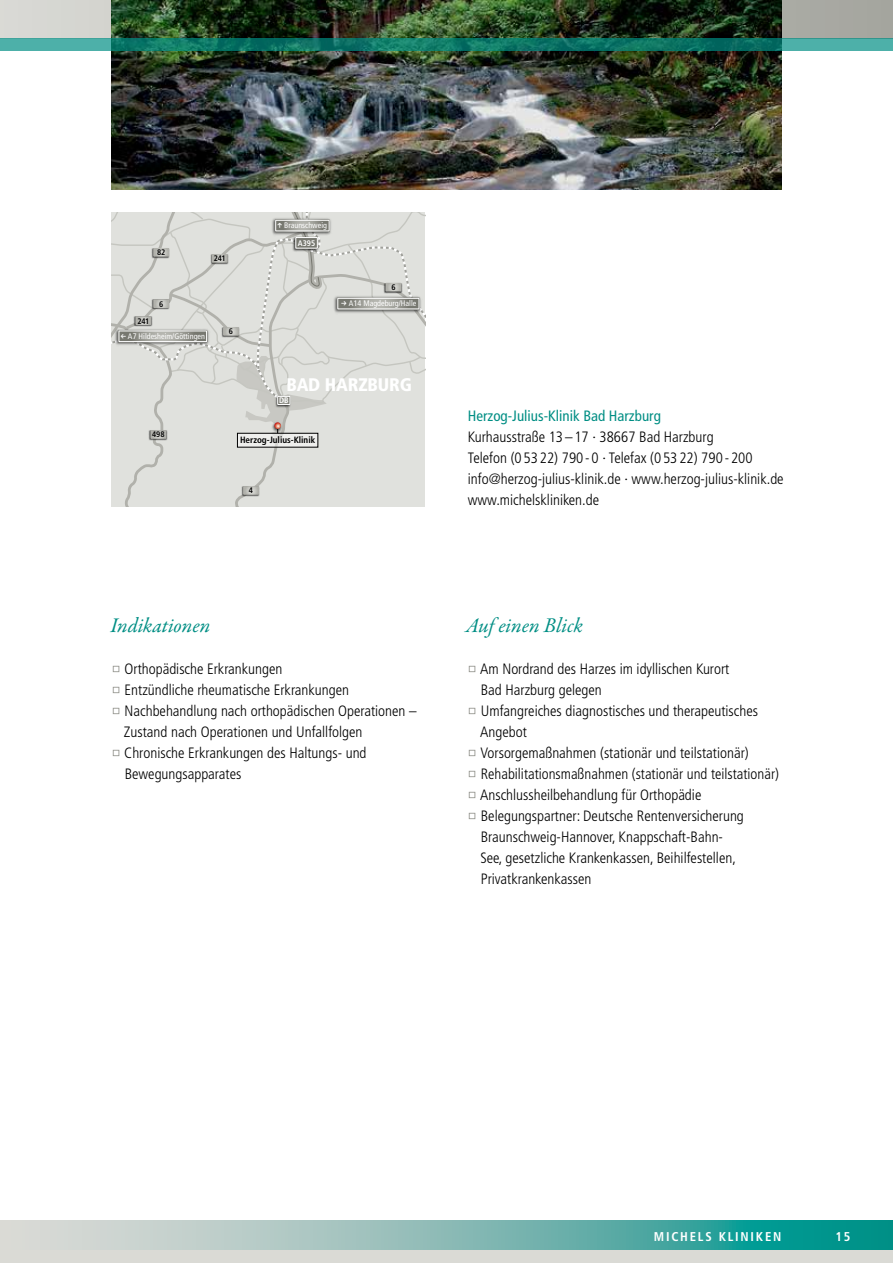
<style>
.page{position:relative;width:893px;height:1263px;background:#fff}
.page>*{position:absolute;margin:0;border:0;box-sizing:border-box;transform-origin:0 0}
.t1{font:italic 21px "Garamond Premr Pro";letter-spacing:-.005em;color:#008e84}
.t2{font:900 condensed 18.15px "Frutiger";letter-spacing:-.01em;color:#fff}
.t3{font:300 condensed 15px/21px "Frutiger";color:#000}
.t4{font:condensed 15px "Frutiger";color:#008e84}
.t5{font:700 condensed 12.75px "Frutiger";letter-spacing:.14em;color:#fff}
.t6{font:700 condensed 9.15px "Frutiger";color:#000}
.t7{font:condensed 8.1px "Frutiger";color:#fff}
.t8{font:700 condensed 8.1px "Frutiger";letter-spacing:-.02em;color:#000}
.t9{font:700 condensed 8.1px "Frutiger";color:#fff}
</style>
<div class="page">
<svg style="left:0;top:0;width:893px;height:38px;background:#bdbdb8"></svg>
<svg style="left:1px;top:1221px;width:892px;height:29px;background:#7ab8b3"></svg>
<hr style="left:0;top:1221px;width:1px;height:42px;background:#dadad5">
<div style="left:0;top:1250px;width:893px;height:13px;background:#dadad5"></div>
<img style="left:112px;top:0;width:669px;height:189px">
<svg style="left:1px;top:38px;width:892px;height:13px;background:#1b8375"></svg>
<svg style="left:0;top:38px;width:1px;height:13px"></svg>
<svg style="left:112px;top:212px;width:313px;height:295px;background:#d9dad6"></svg>
<p class="t7" style="left:284px;top:220px;width:44px">Braunschweig</p>
<p class="t8" style="left:157px;top:248px;width:10px">82</p>
<p class="t8" style="left:214px;top:254px;width:13px">241</p>
<p class="t8" style="left:137px;top:316px;width:13px">241</p>
<p class="t8" style="left:159px;top:299px;width:6px">6</p>
<p class="t7" style="left:120px;top:331px;width:86px">❖ A7 Hildesheim/Göttingen</p>
<p class="t8" style="left:229px;top:327px;width:6px">6</p>
<p class="t9" style="left:298px;top:238px;width:19px">A395</p>
<p class="t8" style="left:391px;top:282px;width:6px">6</p>
<p class="t7" style="left:349px;top:298px;width:69px">A14 Magdeburg/Halle</p>
<p class="t8" style="left:152px;top:430px;width:14px">498</p>
<p class="t2" style="left:286px;top:374px;width:127px">BAD HARZBURG</p>
<p class="t9" style="left:279px;top:396px;width:11px">DB</p>
<p class="t6" style="left:240px;top:434px;width:77px">Herzog-Julius-Klinik</p>
<p class="t8" style="left:249px;top:486px;width:6px">4</p>
<h1 class="t1" style="left:111px;top:612px;width:102px">Indikationen</h1>
<p class="t3" style="left:124px;top:658px;width:294px">Orthopädische Erkrankungen<br>Entzündliche rheumatische Erkrankungen Nachbehandlung nach orthopädischen Operationen – Zustand nach Operationen und Unfallfolgen Chronische Erkrankungen des Haltungs- und Bewegungsapparates</p>
<p class="t4" style="left:468px;top:407px;width:195px">Herzog-Julius-Klinik Bad Harzburg</p>
<p class="t3" style="left:468px;top:427px;width:317px">Kurhausstraße 13–17 · 38667 Bad Harzburg<br>Telefon (0 53 22) 790 - 0 · Telefax (0 53 22) 790 - 200 info@herzog-julius-klinik.de · www.herzog-julius-klinik.de www.michelskliniken.de</p>
<h1 class="t1" style="left:466px;top:612px;width:119px">Auf einen Blick</h1>
<p class="t3" style="left:480px;top:658px;width:300px">Am Nordrand des Harzes im idyllischen Kurort<br>Bad Harzburg gelegen<br>Umfangreiches diagnostisches und therapeutisches Angebot<br>Vorsorgemaßnahmen (stationär und teilstationär)<br>Rehabilitationsmaßnahmen (stationär und teilstationär)<br>Anschlussheilbehandlung für Orthopädie Belegungspartner: Deutsche Rentenversicherung Braunschweig-Hannover, Knappschaft-Bahn-<br>See, gesetzliche Krankenkassen, Beihilfestellen, Privatkrankenkassen</p>
<p class="t5" style="left:654px;top:1229px;width:105px">Mi che ls Klinike</p>
<p class="t5" style="left:773px;top:1229px;width:10px">n</p>
<p class="t5" style="left:835px;top:1229px;width:17px">15</p>
</div>
